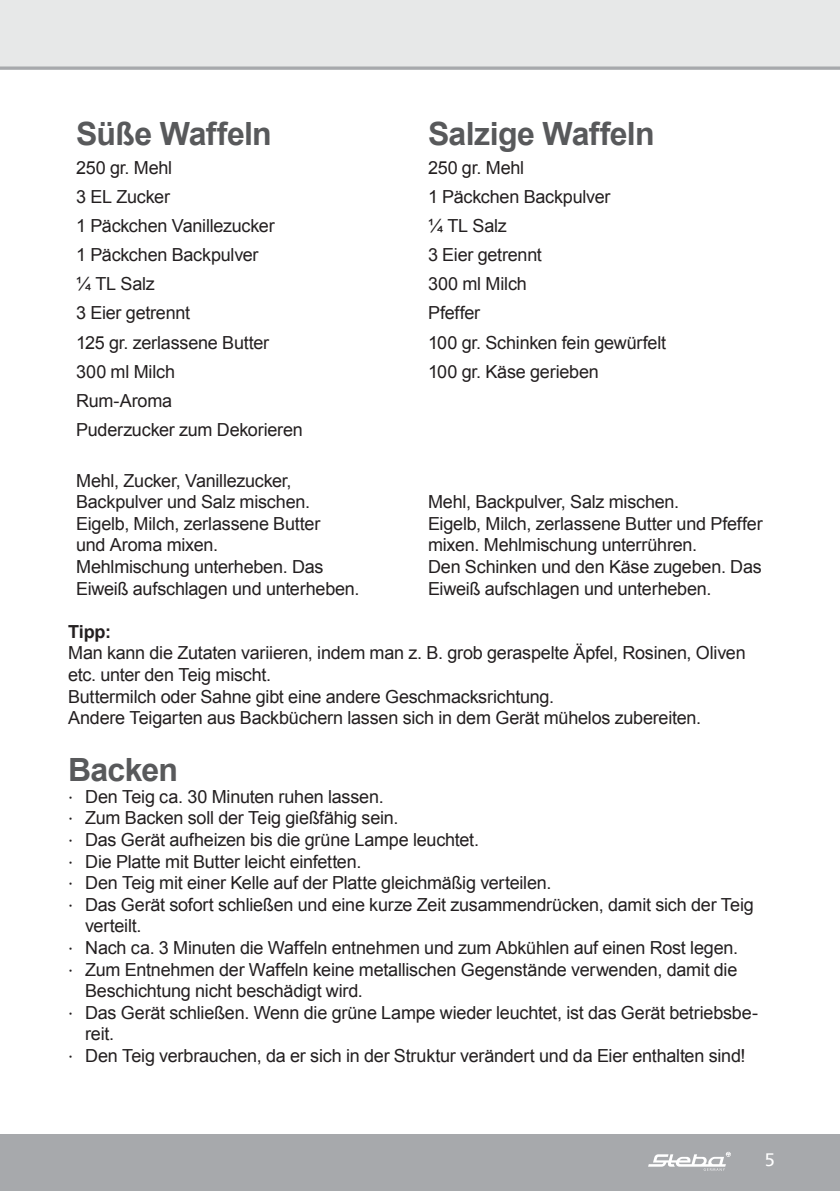
<style>
.page{position:relative;width:840px;height:1191px;background:#fff}
.page>*{position:absolute;margin:0;border:0;box-sizing:border-box;transform-origin:0 0}
.t1{font:700 32px "Arial";letter-spacing:-.02em;color:#58595b}
.t2{font:18px/21.6px "Arial";letter-spacing:-.015em;color:#231f20}
.t3{font:700 18px "Arial";color:#231f20}
.t4{font:18px "Frutiger";color:#fff}
.s1{font-family:"Frutiger"}
</style>
<div class="page">
<div style="left:0;top:0;width:839px;height:68px;background:#e7e8e8"></div>
<div style="left:0;top:1134px;width:839px;height:57px;background:#a7a9ac"></div>
<svg style="left:648px;top:1151px;width:82px;height:19px"></svg>
<svg style="left:0;top:66px;width:839px;height:4px;background:#b2b4b7"></svg>
<h1 class="t1" style="left:76px;top:112px;width:197px">Süße Waffeln</h1>
<h1 class="t1" style="left:428px;top:112px;width:228px">Salzige Waffeln</h1>
<p class="t2" style="left:76px;top:157px;width:98px">250 gr. Mehl</p>
<p class="t2" style="left:428px;top:157px;width:98px">250 gr. Mehl</p>
<p class="t2" style="left:76px;top:186px;width:95px">3 EL Zucker</p>
<p class="t2" style="left:428px;top:186px;width:184px">1 Päckchen Backpulver</p>
<p class="t2" style="left:76px;top:215px;width:200px">1 Päckchen Vanillezucker</p>
<p class="t2" style="left:428px;top:215px;width:80px">¼ TL Salz</p>
<p class="t2" style="left:76px;top:244px;width:184px">1 Päckchen Backpulver</p>
<p class="t2" style="left:428px;top:244px;width:115px">3 Eier getrennt</p>
<p class="t2" style="left:76px;top:273px;width:80px">¼ TL Salz</p>
<p class="t2" style="left:428px;top:273px;width:100px">300 ml Milch</p>
<p class="t2" style="left:76px;top:302px;width:115px">3 Eier getrennt</p>
<p class="t2" style="left:428px;top:302px;width:54px">Pfeffer</p>
<p class="t2" style="left:76px;top:331px;width:194px">125 gr. zerlassene Butter</p>
<p class="t2" style="left:428px;top:331px;width:239px">100 gr. Schinken fein gewürfelt</p>
<p class="t2" style="left:76px;top:361px;width:100px">300 ml Milch</p>
<p class="t2" style="left:428px;top:361px;width:172px">100 gr. Käse gerieben</p>
<p class="t2" style="left:76px;top:386px;width:228px;line-height:29.2px">Rum-Aroma<br>Puderzucker zum Dekorieren</p>
<p class="t2" style="left:76px;top:470px;width:285px">Mehl, Zucker, Vanillezucker,<br>Backpulver und Salz mischen.<br>Eigelb, Milch, zerlassene Butter<br>und Aroma mixen.<br>Mehlmischung unterheben. Das<br>Eiweiß aufschlagen und unterheben.</p>
<p class="t2" style="left:428px;top:491px;width:336px">Mehl, Backpulver, Salz mischen.<br>Eigelb, Milch, zerlassene Butter und Pfeffer mixen. Mehlmischung unterrühren.<br>Den Schinken und den Käse zugeben. Das Eiweiß aufschlagen und unterheben.</p>
<p class="t3" style="left:68px;top:619px;width:44px">Tipp:</p>
<p class="t2" style="left:68px;top:642px;width:678px">Man kann die Zutaten variieren, indem man z. B. grob geraspelte Äpfel, Rosinen, Oliven etc. unter den Teig mischt.<br>Buttermilch oder Sahne gibt eine andere Geschmacksrichtung.<br>Andere Teigarten aus Backbüchern lassen sich in dem Gerät mühelos zubereiten.</p>
<h1 class="t1" style="left:68px;top:748px;width:111px">Backen</h1>
<p class="t2" style="left:68px;top:786px;width:317px"><span class="s1">∙</span> Den Teig ca. 30 Minuten ruhen lassen.</p>
<p class="t2" style="left:68px;top:807px;width:332px"><span class="s1">∙</span> Zum Backen soll der Teig gießfähig sein.</p>
<p class="t2" style="left:68px;top:829px;width:412px"><span class="s1">∙</span> Das Gerät aufheizen bis die grüne Lampe leuchtet.</p>
<p class="t2" style="left:68px;top:850px;width:294px"><span class="s1">∙</span> Die Platte mit Butter leicht einfetten.</p>
<p class="t2" style="left:68px;top:872px;width:484px"><span class="s1">∙</span> Den Teig mit einer Kelle auf der Platte gleichmäßig verteilen.</p>
<p class="t2" style="left:68px;top:894px;width:687px"><span class="s1">∙</span> Das Gerät sofort schließen und eine kurze Zeit zusammendrücken, damit sich der Teig</p>
<p class="t2" style="left:85px;top:915px;width:58px">verteilt.</p>
<p class="t2" style="left:68px;top:937px;width:671px"><span class="s1">∙</span> Nach ca. 3 Minuten die Waffeln entnehmen und zum Abkühlen auf einen Rost legen.</p>
<p class="t2" style="left:68px;top:958px;width:670px"><span class="s1">∙</span> Zum Entnehmen der Waffeln keine metallischen Gegenstände verwenden, damit die</p>
<p class="t2" style="left:85px;top:980px;width:279px">Beschichtung nicht beschädigt wird.</p>
<p class="t2" style="left:68px;top:1002px;width:691px"><span class="s1">∙</span> Das Gerät schließen. Wenn die grüne Lampe wieder leuchtet, ist das Gerät betriebsbe-</p>
<p class="t2" style="left:85px;top:1023px;width:31px">reit.</p>
<p class="t2" style="left:68px;top:1045px;width:678px"><span class="s1">∙</span> Den Teig verbrauchen, da er sich in der Struktur verändert und da Eier enthalten sind!</p>
<p class="t4" style="left:764px;top:1149px;width:12px">5</p>
</div>
